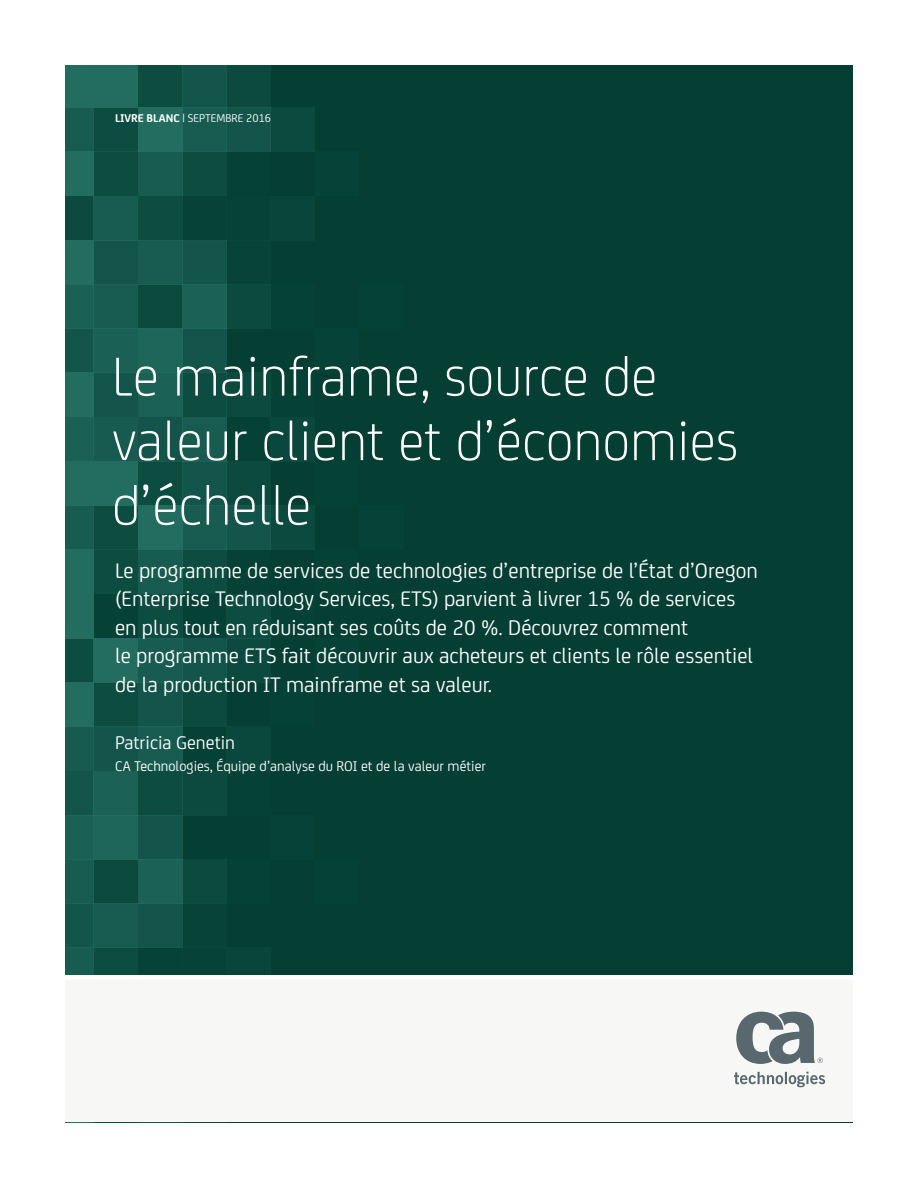
<style>
.page{position:relative;width:918px;height:1188px;background:#fff}
.page>*{position:absolute;margin:0;border:0;box-sizing:border-box;transform-origin:0 0}
.t1{font:300 58.5px/64.5px "CA Sans";color:#fff}
.t2{font:22.5px/28.5px "CA Sans";color:#fff}
.t3{font:19.5px "CA Sans";color:#fff}
.t4{font:15px "CA Sans";color:#fff}
.t5{font:12px "CA Sans";color:#fff}
.s1{font-weight:700}
</style>
<div class="page">
<div style="left:65px;top:65px;width:788px;height:1058px;background:#053f34"></div>
<div style="left:182px;top:417px;width:44px;height:44px;background:#185c51"></div>
<div style="left:138px;top:417px;width:44px;height:44px;background:#13554a"></div>
<div style="left:94px;top:417px;width:44px;height:44px;background:#175b50"></div>
<div style="left:65px;top:417px;width:29px;height:44px;background:#1a6055"></div>
<div style="left:226px;top:461px;width:45px;height:45px;background:#0c4a3f"></div>
<div style="left:271px;top:506px;width:44px;height:44px;background:#0c4a3f"></div>
<div style="left:182px;top:461px;width:44px;height:45px;background:#13554a"></div>
<div style="left:138px;top:461px;width:44px;height:45px;background:#0d4c41"></div>
<div style="left:94px;top:461px;width:44px;height:45px;background:#226c60"></div>
<div style="left:65px;top:461px;width:29px;height:45px;background:#226c60"></div>
<div style="left:226px;top:506px;width:45px;height:44px;background:#13554a"></div>
<div style="left:182px;top:506px;width:44px;height:44px;background:#185c51"></div>
<div style="left:138px;top:506px;width:44px;height:44px;background:#226c60"></div>
<div style="left:94px;top:506px;width:44px;height:44px;background:#0d4c41"></div>
<div style="left:65px;top:506px;width:29px;height:44px;background:#185c51"></div>
<div style="left:182px;top:550px;width:44px;height:44px;background:#0d4c41"></div>
<div style="left:138px;top:550px;width:44px;height:44px;background:#185c51"></div>
<div style="left:94px;top:550px;width:44px;height:44px;background:#0d4c41"></div>
<div style="left:65px;top:550px;width:29px;height:44px;background:#226c60"></div>
<div style="left:226px;top:65px;width:45px;height:42px;background:#0c4a3f"></div>
<div style="left:271px;top:107px;width:44px;height:45px;background:#0c4a3f"></div>
<div style="left:182px;top:65px;width:44px;height:42px;background:#13554a"></div>
<div style="left:138px;top:65px;width:44px;height:42px;background:#0d4c41"></div>
<div style="left:94px;top:65px;width:44px;height:42px;background:#226c60"></div>
<div style="left:65px;top:65px;width:29px;height:42px;background:#226c60"></div>
<div style="left:226px;top:107px;width:45px;height:45px;background:#13554a"></div>
<div style="left:182px;top:107px;width:44px;height:45px;background:#185c51"></div>
<div style="left:138px;top:107px;width:44px;height:45px;background:#226c60"></div>
<div style="left:94px;top:107px;width:44px;height:45px;background:#0d4c41"></div>
<div style="left:65px;top:107px;width:29px;height:45px;background:#185c51"></div>
<div style="left:182px;top:152px;width:44px;height:44px;background:#0d4c41"></div>
<div style="left:138px;top:152px;width:44px;height:44px;background:#185c51"></div>
<div style="left:94px;top:152px;width:44px;height:44px;background:#0d4c41"></div>
<div style="left:65px;top:152px;width:29px;height:44px;background:#226c60"></div>
<div style="left:226px;top:594px;width:45px;height:44px;background:#0d4c41"></div>
<div style="left:271px;top:417px;width:44px;height:44px;background:#0a473c"></div>
<div style="left:138px;top:594px;width:44px;height:44px;background:#0d4c41"></div>
<div style="left:65px;top:594px;width:29px;height:44px;background:#226c60"></div>
<div style="left:138px;top:196px;width:44px;height:44px;background:#0d4c41"></div>
<div style="left:94px;top:196px;width:44px;height:44px;background:#185c51"></div>
<div style="left:65px;top:196px;width:29px;height:44px;background:#0c4a3f"></div>
<div style="left:226px;top:240px;width:45px;height:44px;background:#074338"></div>
<div style="left:182px;top:240px;width:44px;height:44px;background:#13554a"></div>
<div style="left:271px;top:196px;width:44px;height:44px;background:#09453a"></div>
<div style="left:138px;top:240px;width:44px;height:44px;background:#185c51"></div>
<div style="left:94px;top:240px;width:44px;height:44px;background:#13554a"></div>
<div style="left:65px;top:240px;width:29px;height:44px;background:#226c60"></div>
<div style="left:226px;top:284px;width:45px;height:45px;background:#0c4a3f"></div>
<div style="left:182px;top:284px;width:44px;height:45px;background:#1b6155"></div>
<div style="left:138px;top:284px;width:44px;height:45px;background:#0c4a3f"></div>
<div style="left:94px;top:284px;width:44px;height:45px;background:#185c51"></div>
<div style="left:65px;top:284px;width:29px;height:45px;background:#1a6055"></div>
<div style="left:182px;top:329px;width:44px;height:44px;background:#13554a"></div>
<div style="left:138px;top:329px;width:44px;height:44px;background:#1e665a"></div>
<div style="left:94px;top:329px;width:44px;height:44px;background:#1a6055"></div>
<div style="left:65px;top:329px;width:29px;height:44px;background:#13554a"></div>
<div style="left:226px;top:373px;width:45px;height:44px;background:#0c4a3f"></div>
<div style="left:182px;top:373px;width:44px;height:44px;background:#0d4c41"></div>
<div style="left:138px;top:373px;width:44px;height:44px;background:#1b6155"></div>
<div style="left:94px;top:373px;width:44px;height:44px;background:#13554a"></div>
<div style="left:65px;top:373px;width:29px;height:44px;background:#226c60"></div>
<div style="left:138px;top:727px;width:44px;height:44px;background:#185c51"></div>
<div style="left:94px;top:727px;width:44px;height:44px;background:#13554a"></div>
<div style="left:65px;top:727px;width:29px;height:44px;background:#175b50"></div>
<div style="left:182px;top:682px;width:44px;height:45px;background:#0c4a3f"></div>
<div style="left:226px;top:638px;width:45px;height:44px;background:#0c4a3f"></div>
<div style="left:138px;top:682px;width:44px;height:45px;background:#13554a"></div>
<div style="left:94px;top:682px;width:44px;height:45px;background:#0d4c41"></div>
<div style="left:65px;top:682px;width:29px;height:45px;background:#226c60"></div>
<div style="left:182px;top:638px;width:44px;height:44px;background:#13554a"></div>
<div style="left:138px;top:638px;width:44px;height:44px;background:#185c51"></div>
<div style="left:94px;top:638px;width:44px;height:44px;background:#226c60"></div>
<div style="left:65px;top:638px;width:29px;height:44px;background:#0d4c41"></div>
<div style="left:182px;top:1081px;width:44px;height:42px;background:#0c4a3f"></div>
<div style="left:138px;top:1081px;width:44px;height:42px;background:#13554a"></div>
<div style="left:94px;top:1081px;width:44px;height:42px;background:#0d4c41"></div>
<div style="left:65px;top:1081px;width:29px;height:42px;background:#226c60"></div>
<div style="left:226px;top:727px;width:45px;height:44px;background:#0a473c"></div>
<div style="left:94px;top:948px;width:44px;height:44px;background:#0d4c41"></div>
<div style="left:65px;top:948px;width:29px;height:44px;background:#185c51"></div>
<div style="left:182px;top:904px;width:44px;height:44px;background:#074338"></div>
<div style="left:138px;top:904px;width:44px;height:44px;background:#13554a"></div>
<div style="left:226px;top:948px;width:45px;height:44px;background:#09453a"></div>
<div style="left:94px;top:904px;width:44px;height:44px;background:#185c51"></div>
<div style="left:65px;top:904px;width:29px;height:44px;background:#13554a"></div>
<div style="left:182px;top:859px;width:44px;height:45px;background:#0c4a3f"></div>
<div style="left:138px;top:859px;width:44px;height:45px;background:#1b6155"></div>
<div style="left:94px;top:859px;width:44px;height:45px;background:#0c4a3f"></div>
<div style="left:65px;top:859px;width:29px;height:45px;background:#185c51"></div>
<div style="left:138px;top:815px;width:44px;height:44px;background:#13554a"></div>
<div style="left:94px;top:815px;width:44px;height:44px;background:#1e665a"></div>
<div style="left:65px;top:815px;width:29px;height:44px;background:#1a6055"></div>
<div style="left:182px;top:771px;width:44px;height:44px;background:#0c4a3f"></div>
<div style="left:138px;top:771px;width:44px;height:44px;background:#0d4c41"></div>
<div style="left:94px;top:771px;width:44px;height:44px;background:#1b6155"></div>
<div style="left:65px;top:771px;width:29px;height:44px;background:#13554a"></div>
<div style="left:65px;top:980px;width:788px;height:142px;background:#f7f7f6"></div>
<svg style="left:734px;top:1072px;width:91px;height:15px"></svg>
<svg style="left:736px;top:1012px;width:87px;height:52px"></svg>
<div style="left:64px;top:975px;width:790px;height:5px;background:#fff"></div>
<p class="t5" style="left:115px;top:110px;width:158px"><span class="s1">LIVRE BLANC</span> | septembre 2016</p>
<h1 class="t1" style="left:112px;top:340px;width:628px">Le mainframe, source de valeur client et d’économies d’échelle</h1>
<p class="t2" style="left:115px;top:555px;width:644px">Le programme de services de technologies d’entreprise de l’État d’Oregon (Enterprise Technology Services, ETS) parvient à livrer 15 % de services en plus tout en réduisant ses coûts de 20 %. Découvrez comment<br>le programme ETS fait découvrir aux acheteurs et clients le rôle essentiel de la production IT mainframe et sa valeur.</p>
<p class="t3" style="left:115px;top:729px;width:122px">Patricia Genetin</p>
<p class="t4" style="left:115px;top:755px;width:373px">CA Technologies, Équipe d’analyse du ROI et de la valeur métier</p>
</div>
